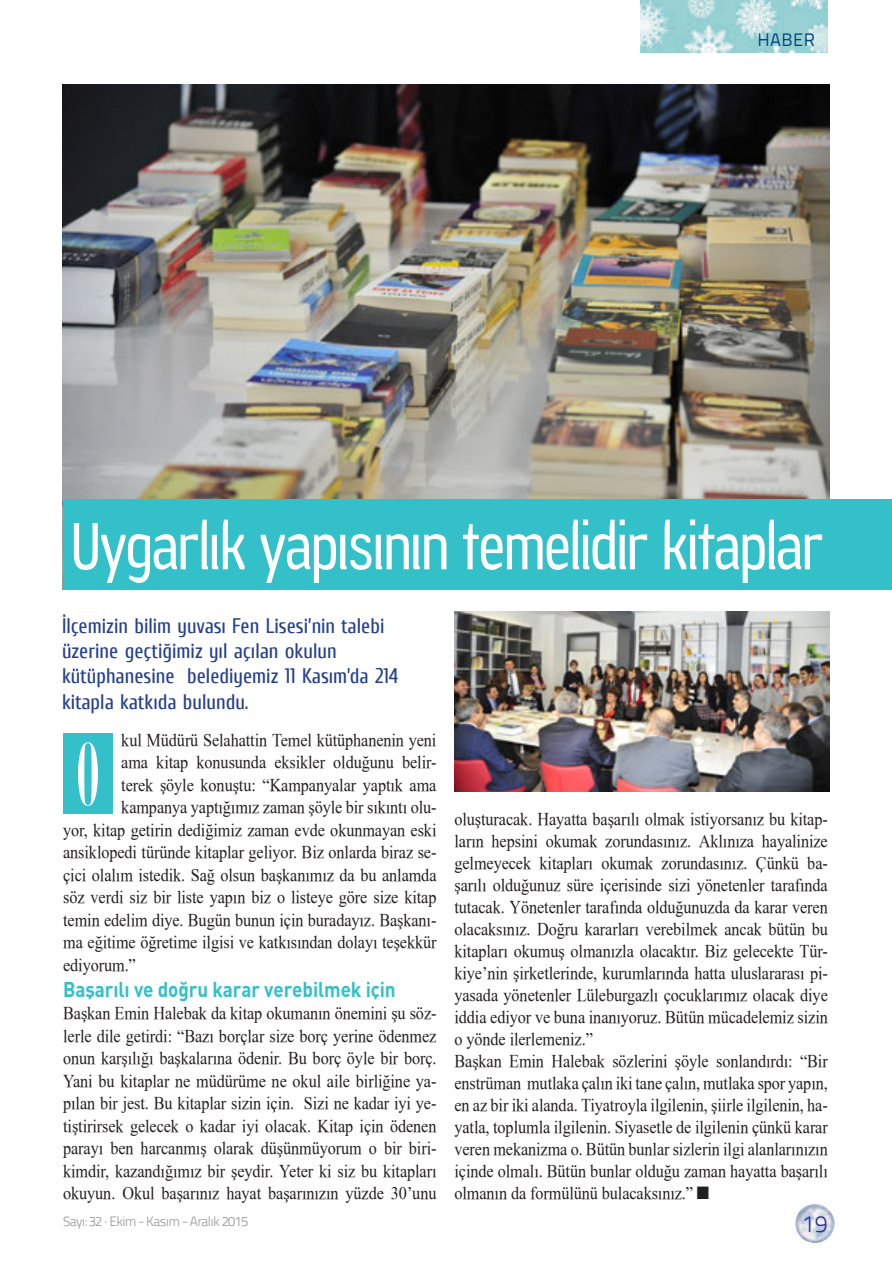
<style>
.page{position:relative;width:892px;height:1262px;background:#fff}
.page>*{position:absolute;margin:0;border:0;box-sizing:border-box;transform-origin:0 0}
.t1{font:93px "Bordeaux Roman Bold Let Plain";color:#fff}
.t2{font:62.4px "Jesaya Free";letter-spacing:-.005em;color:#fff;scale:.9 1}
.t3{font:23.7px "Titillium Text 25 L 250 wt";color:#2e3092}
.t4{font:21px/25.2px "Cuprum FFU";color:#253f8e}
.t5{font:21px "DINT Bold";letter-spacing:-.005em;color:#33c0c9;scale:.9 1}
.t6{font:18px/22px "TR Times New Roman";letter-spacing:-.005em;color:#231f20;text-align:justify;scale:.9 1}
.t7{font:18px "Titillium Text 25 L 400 wt";letter-spacing:.025em;color:#004780}
.t8{font:13.5px "Titillium Text 25 L 250 wt";letter-spacing:-.05em;color:#939598}
</style>
<div class="page">
<img style="left:640px;top:0;width:187px;height:53px">
<div style="left:63px;top:733px;width:50px;height:81px;background:#33c0c9"></div>
<img style="left:63px;top:84px;width:765px;height:415px">
<div style="left:63px;top:499px;width:828px;height:90px;background:#33c0c9"></div>
<img style="left:454px;top:611px;width:374px;height:180px">
<p class="t7" style="left:757px;top:26px;width:59px">HABER</p>
<h2 class="t2" style="left:71px;top:509px;width:836px">Uygarlık yapısının temelidir kitaplar</h2>
<p class="t4" style="left:62px;top:612px;width:338px">İlçemizin bilim yuvası Fen Lisesi’nin talebi üzerine geçtiğimiz yıl açılan okulun kütüphanesine belediyemiz 11 Kasım’da 214 kitapla katkıda bulundu.</p>
<h1 class="t1" style="left:76px;top:732px;width:25px">O</h1>
<p class="t6" style="left:121px;top:728px;width:351px">kul Müdürü Selahattin Temel kütüphanenin yeni</p>
<p class="t6" style="left:121px;top:750px;width:351px">ama kitap konusunda eksikler olduğunu belir-</p>
<p class="t6" style="left:121px;top:773px;width:351px">terek şöyle konuştu: “Kampanyalar yaptık ama</p>
<p class="t6" style="left:121px;top:795px;width:351px">kampanya yaptığımız zaman şöyle bir sıkıntı olu-</p>
<p class="t6" style="left:63px;top:818px;width:416px">yor, kitap getirin dediğimiz zaman evde okunmayan eski</p>
<p class="t6" style="left:63px;top:840px;width:416px">ansiklopedi türünde kitaplar geliyor. Biz onlarda biraz se-</p>
<p class="t6" style="left:63px;top:863px;width:416px">çici olalım istedik. Sağ olsun başkanımız da bu anlamda</p>
<p class="t6" style="left:63px;top:885px;width:416px">söz verdi siz bir liste yapın biz o listeye göre size kitap</p>
<p class="t6" style="left:63px;top:908px;width:416px">temin edelim diye. Bugün bunun için buradayız. Başkanı-</p>
<p class="t6" style="left:63px;top:930px;width:416px">ma eğitime öğretime ilgisi ve katkısından dolayı teşekkür</p>
<p class="t6" style="left:63px;top:953px;width:82px">ediyorum.”</p>
<p class="t5" style="left:63px;top:975px;width:371px">Başarılı ve doğru karar verebilmek için</p>
<p class="t6" style="left:63px;top:1001px;width:416px;line-height:22.5px">Başkan Emin Halebak da kitap okumanın önemini şu söz&shy;lerle dile getirdi: “Bazı borçlar size borç yerine ödenmez onun karşılığı başkalarına ödenir. Bu borç öyle bir borç.<br>Yani bu kitaplar ne müdürüme ne okul aile birliğine ya&shy;pılan bir jest. Bu kitaplar sizin için. Sizi ne kadar iyi ye&shy;tiştirirsek gelecek o kadar iyi olacak. Kitap için ödenen parayı ben harcanmış olarak düşünmüyorum o bir biri&shy;kimdir, kazandığımız bir şeydir. Yeter ki siz bu kitapları okuyun. Okul başarınız hayat başarınızın yüzde 30’unu</p>
<p class="t6" style="left:454px;top:807px;width:416px;text-align:left">oluşturacak. Hayatta başarılı olmak istiyorsanız bu kitap&shy;ların hepsini okumak zorundasınız. Aklınıza hayalinize gelmeyecek kitapları okumak zorundasınız. Çünkü ba&shy;şarılı olduğunuz süre içerisinde sizi yönetenler tarafında tutacak. Yönetenler tarafında olduğunuzda da karar veren olacaksınız. Doğru kararları verebilmek ancak bütün bu kitapları okumuş olmanızla olacaktır. Biz gelecekte Tür&shy;kiye’nin şirketlerinde, kurumlarında hatta uluslararası pi&shy;yasada yönetenler Lüleburgazlı çocuklarımız olacak diye iddia ediyor ve buna inanıyoruz. Bütün mücadelemiz sizin o yönde ilerlemeniz.”<br>Başkan Emin Halebak sözlerini şöyle sonlandırdı: “Bir enstrüman mutlaka çalın iki tane çalın, mutlaka spor yapın, en az bir iki alanda. Tiyatroyla ilgilenin, şiirle ilgilenin, ha&shy;yatla, toplumla ilgilenin. Siyasetle de ilgilenin çünkü karar veren mekanizma o. Bütün bunlar sizlerin ilgi alanlarınızın içinde olmalı. Bütün bunlar olduğu zaman hayatta başarılı olmanın da formülünü bulacaksınız.” ■</p>
<p class="t8" style="left:63px;top:1210px;width:186px">Sayı: 32 · Ekim - Kasım - Aralık 2015</p>
<h3 class="t3" style="left:802px;top:1206px;width:27px">19</h3>
</div>
